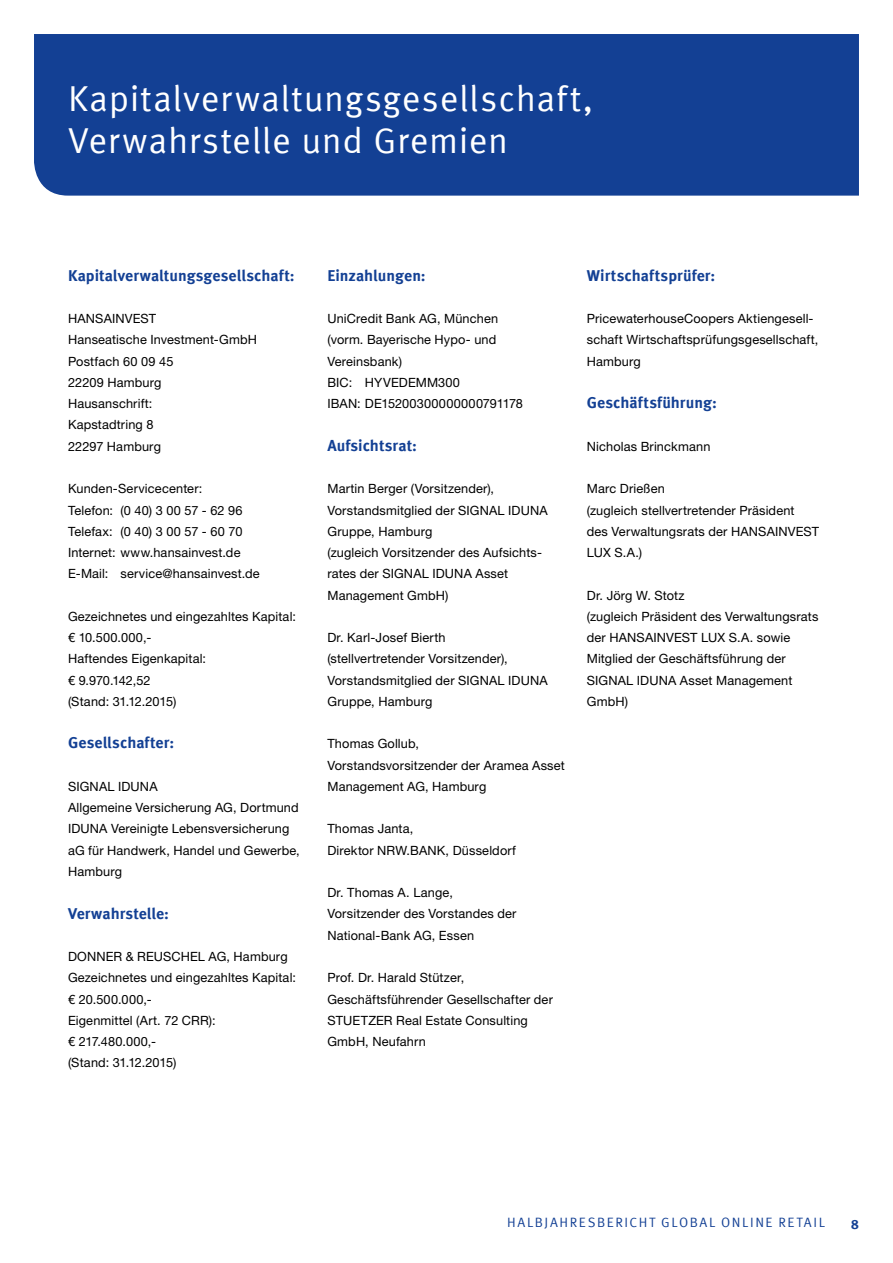
<style>
.page{position:relative;width:893px;height:1263px;background:#fff}
.page>*{position:absolute;margin:0;border:0;box-sizing:border-box;transform-origin:0 0}
.t1{font:36px/42.5px "Meta Offc Pro Norm";letter-spacing:.02em;color:#fff}
.t2{font:700 15.75px "Meta Offc Pro";letter-spacing:.005em;color:#134094}
.t3{font:13.5px "Meta Offc Pro Norm";letter-spacing:.12em;color:#134094}
.t4{font:700 13.5px "Meta Offc Pro";color:#134094}
.t5{font:12.75px/21.3px "Helvetica Neue LTW1 G";letter-spacing:.01em;color:#000}
</style>
<div class="page">
<div style="left:34px;top:34px;width:825px;height:162px;background:#134094"></div>
<h1 class="t1" style="left:68px;top:75px;width:527px">Kapitalverwaltungsgesellschaft,<br>Verwahrstelle und Gremien</h1>
<p class="t2" style="left:68px;top:263px;width:228px">Kapitalverwaltungsgesellschaft:</p>
<p class="t5" style="left:68px;top:308px;width:190px">HANSAINVEST<br>Hanseatische Investment-GmbH<br>Postfach 60 09 45<br>22209 Hamburg<br>Hausanschrift:<br>Kapstadtring 8<br>22297 Hamburg</p>
<p class="t5" style="left:68px;top:478px;width:193px">Kunden-Servicecenter:<br>Telefon: (0 40) 3 00 57 - 62 96<br>Telefax: (0 40) 3 00 57 - 60 70<br>Internet: www.hansainvest.de<br>E-Mail: service@hansainvest.de</p>
<p class="t5" style="left:68px;top:605px;width:229px">Gezeichnetes und eingezahltes Kapital: € 10.500.000,-<br>Haftendes Eigenkapital:<br>€ 9.970.142,52<br>(Stand: 31.12.2015)</p>
<p class="t2" style="left:68px;top:731px;width:108px">Gesellschafter:</p>
<p class="t5" style="left:68px;top:776px;width:233px">SIGNAL IDUNA<br>Allgemeine Versicherung AG, Dortmund<br>IDUNA Vereinigte Lebensversicherung aG für Handwerk, Handel und Gewerbe,<br>Hamburg</p>
<p class="t2" style="left:68px;top:901px;width:103px">Verwahrstelle:</p>
<p class="t5" style="left:68px;top:946px;width:229px">DONNER &amp; REUSCHEL AG, Hamburg<br>Gezeichnetes und eingezahltes Kapital: € 20.500.000,-<br>Eigenmittel (Art. 72 CRR):<br>€ 217.480.000,-<br>(Stand: 31.12.2015)</p>
<p class="t2" style="left:327px;top:263px;width:100px">Einzahlungen:</p>
<p class="t5" style="left:327px;top:308px;width:197px">UniCredit Bank AG, München (vorm. Bayerische Hypo- und<br>Vereinsbank)<br>BIC: HYVEDEMM300<br>IBAN: DE15200300000000791178</p>
<p class="t2" style="left:327px;top:433px;width:91px">Aufsichtsrat:</p>
<p class="t5" style="left:327px;top:478px;width:222px">Martin Berger (Vorsitzender),<br>Vorstandsmitglied der SIGNAL IDUNA<br>Gruppe, Hamburg<br>(zugleich Vorsitzender des Aufsichts&shy;rates der SIGNAL IDUNA Asset<br>Management GmbH)</p>
<p class="t5" style="left:327px;top:627px;width:222px">Dr. Karl-Josef Bierth<br>(stellvertretender Vorsitzender),<br>Vorstandsmitglied der SIGNAL IDUNA<br>Gruppe, Hamburg</p>
<p class="t5" style="left:327px;top:733px;width:239px">Thomas Gollub,<br>Vorstandsvorsitzender der Aramea Asset<br>Management AG, Hamburg</p>
<p class="t5" style="left:327px;top:818px;width:190px">Thomas Janta,<br>Direktor NRW.BANK, Düsseldorf</p>
<p class="t5" style="left:327px;top:882px;width:191px">Dr. Thomas A. Lange,<br>Vorsitzender des Vorstandes der<br>National-Bank AG, Essen</p>
<p class="t5" style="left:327px;top:967px;width:227px">Prof. Dr. Harald Stützer,<br>Geschäftsführender Gesellschafter der<br>STUETZER Real Estate Consulting<br>GmbH, Neufahrn</p>
<p class="t2" style="left:587px;top:263px;width:130px">Wirtschaftsprüfer:</p>
<p class="t5" style="left:587px;top:308px;width:233px">PricewaterhouseCoopers Aktiengesell&shy;schaft Wirtschaftsprüfungsgesellschaft,<br>Hamburg</p>
<p class="t2" style="left:587px;top:390px;width:132px">Geschäftsführung:</p>
<p class="t5" style="left:587px;top:435px;width:125px">Nicholas Brinckmann</p>
<p class="t5" style="left:587px;top:478px;width:234px">Marc Drießen<br>(zugleich stellvertretender Präsident<br>des Verwaltungsrats der HANSAINVEST<br>LUX S.A.)</p>
<p class="t5" style="left:587px;top:584px;width:233px">Dr. Jörg W. Stotz<br>(zugleich Präsident des Verwaltungsrats der HANSAINVEST LUX S.A. sowie<br>Mitglied der Geschäftsführung der<br>SIGNAL IDUNA Asset Management<br>GmbH)</p>
<p class="t3" style="left:507px;top:1211px;width:165px">HALBJAHRESBERICHT global</p>
<p class="t3" style="left:721px;top:1211px;width:66px">online retail</p>
<p class="t4" style="left:851px;top:1214px;width:9px">8</p>
</div>
